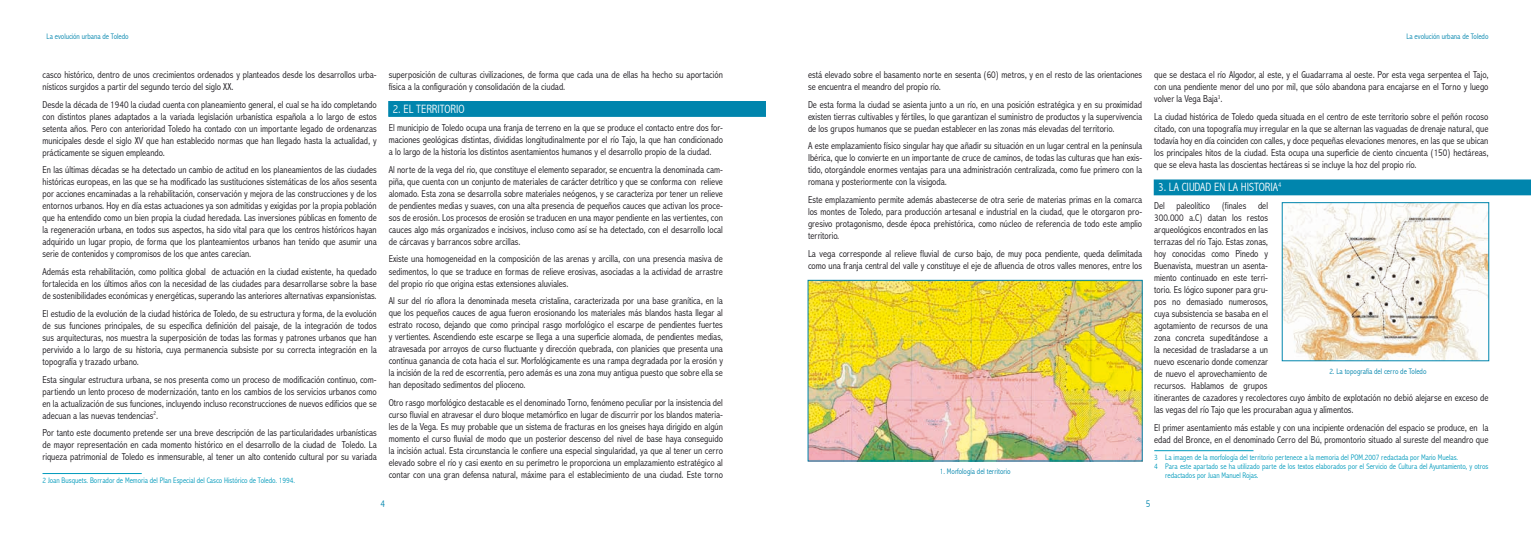
<style>
.page{position:relative;width:1531px;height:545px;background:#fff}
.page>*{position:absolute;margin:0;border:0;box-sizing:border-box;transform-origin:0 0}
.t1{font:300 condensed 12px "Abadi";color:#fff}
.t2{font:300 condensed 10px/12px "Abadi";color:#1a171c;text-align:justify}
.t3{font:300 condensed 10px "Abadi";color:#0085ad}
.t4{font:300 condensed 8px "Abadi";color:#009abc}
.t5{font:300 condensed 8px "Abadi";color:#0085ad}
</style>
<div class="page">
<div style="left:389px;top:101px;width:376px;height:15px;background:#0085ad"></div>
<div style="left:1154px;top:180px;width:377px;height:15px;background:#0085ad"></div>
<hr style="left:43px;top:473px;width:99px;height:1px;background:#009abc">
<hr style="left:1154px;top:450px;width:99px;height:1px;background:#009abc">
<img style="left:1284px;top:204px;width:203px;height:154px">
<img style="left:810px;top:282px;width:330px;height:176px">
<div style="left:808px;top:280px;width:334px;height:180px;border:1px solid #0085ad"></div>
<p class="t5" style="left:47px;top:31px;width:84px">La evolución urbana de Toledo</p>
<p class="t5" style="left:1406px;top:32px;width:84px">La evolución urbana de Toledo</p>
<p class="t2" style="left:43px;top:68px;width:336px">casco histórico, dentro de unos crecimientos ordenados y planteados desde los desarrollos urba&shy;nísticos surgidos a partir del segundo tercio del siglo XX.</p>
<p class="t2" style="left:43px;top:98px;width:336px">Desde la década de 1940 la ciudad cuenta con planeamiento general, el cual se ha ido completando con distintos planes adaptados a la variada legislación urbanística española a lo largo de estos setenta años. Pero con anterioridad Toledo ha contado con un importante legado de ordenanzas municipales desde el siglo XV que han establecido normas que han llegado hasta la actualidad, y prácticamente se siguen empleando.</p>
<p class="t2" style="left:43px;top:164px;width:336px">En las últimas décadas se ha detectado un cambio de actitud en los planeamientos de las ciudades históricas europeas, en las que se ha modificado las sustituciones sistemáticas de los años sesenta por acciones encaminadas a la rehabilitación, conservación y mejora de las construcciones y de los entornos urbanos. Hoy en día estas actuaciones ya son admitidas y exigidas por la propia población que ha entendido como un bien propia la ciudad heredada. Las inversiones públicas en fomento de la regeneración urbana, en todos sus aspectos, ha sido vital para que los centros históricos hayan adquirido un lugar propio, de forma que los planteamientos urbanos han tenido que asumir una serie de contenidos y compromisos de los que antes carecían.</p>
<p class="t2" style="left:43px;top:265px;width:336px">Además esta rehabilitación, como política global de actuación en la ciudad existente, ha quedado fortalecida en los últimos años con la necesidad de las ciudades para desarrollarse sobre la base de sostenibilidades económicas y energéticas, superando las anteriores alternativas expansionistas.</p>
<p class="t2" style="left:43px;top:307px;width:336px">El estudio de la evolución de la ciudad histórica de Toledo, de su estructura y forma, de la evolución de sus funciones principales, de su específica definición del paisaje, de la integración de todos sus arquitecturas, nos muestra la superposición de todas las formas y patrones urbanos que han pervivido a lo largo de su historia, cuya permanencia subsiste por su correcta integración en la topografía y trazado urbano.</p>
<p class="t2" style="left:43px;top:373px;width:336px">Esta singular estructura urbana, se nos presenta como un proceso de modificación continuo, com&shy;partiendo un lento proceso de modernización, tanto en los cambios de los servicios urbanos como en la actualización de sus funciones, incluyendo incluso reconstrucciones de nuevos edificios que se adecuan a las nuevas tendencias<sup>2</sup>.</p>
<p class="t2" style="left:43px;top:426px;width:336px">Por tanto este documento pretende ser una breve descripción de las particularidades urbanísticas de mayor representación en cada momento histórico en el desarrollo de la ciudad de Toledo. La riqueza patrimonial de Toledo es inmensurable, al tener un alto contenido cultural por su variada</p>
<p class="t4" style="left:43px;top:475px;width:254px">2 Joan Busquets. Borrador de Memoria del Plan Especial del Casco Histórico de Toledo. 1994.</p>
<p class="t2" style="left:1154px;top:68px;width:336px">que se destaca el río Algodor, al este, y el Guadarrama al oeste. Por esta vega serpentea el Tajo, con una pendiente menor del uno por mil, que sólo abandona para encajarse en el Torno y luego volver la Vega Baja<sup>3</sup>.</p>
<p class="t2" style="left:1154px;top:110px;width:336px">La ciudad histórica de Toledo queda situada en el centro de este territorio sobre el peñón rocoso citado, con una topografía muy irregular en la que se alternan las vaguadas de drenaje natural, que todavía hoy en día coinciden con calles, y doce pequeñas elevaciones menores, en las que se ubican los principales hitos de la ciudad. Esta ocupa una superficie de ciento cincuenta (150) hectáreas, que se eleva hasta las doscientas hectáreas si se incluye la hoz del propio río.</p>
<p class="t1" style="left:1158px;top:180px;width:125px">3. LA CIUDAD EN LA HISTORIA<sup>4</sup></p>
<p class="t2" style="left:1154px;top:199px;width:336px;text-align:left">Del paleolítico (finales del<br>300.000 a.C) datan los restos<br>arqueológicos encontrados en las<br>terrazas del río Tajo. Estas zonas,<br>hoy conocidas como Pinedo y<br>Buenavista, muestran un asenta-<br>miento continuado en este terri-<br>torio. Es lógico suponer para gru-<br>pos no demasiado numerosos,<br>cuya subsistencia se basaba en el<br>agotamiento de recursos de una<br>zona concreta supeditándose a<br>la necesidad de trasladarse a un<br>nuevo escenario donde comenzar<br>de nuevo el aprovechamiento de<br>recursos. Hablamos de grupos<br>itinerantes de cazadores y recolectores cuyo ámbito de explotación no debió alejarse en exceso de las vegas del río Tajo que les procuraban agua y alimentos.</p>
<p class="t2" style="left:1154px;top:421px;width:336px">El primer asentamiento más estable y con una incipiente ordenación del espacio se produce, en la edad del Bronce, en el denominado Cerro del Bú, promontorio situado al sureste del meandro que</p>
<p class="t4" style="left:1154px;top:452px;width:305px">3 La imagen de la morfología del territorio pertenece a la memoria del POM.2007 redactada por Mario Muelas.</p>
<p class="t4" style="left:1154px;top:461px;width:336px">4 Para este apartado se ha utilizado parte de los textos elaborados por el Servicio de Cultura del Ayuntamiento, y otros</p>
<p class="t4" style="left:1165px;top:470px;width:95px">redactados por Juan Manuel Rojas.</p>
<p class="t2" style="left:389px;top:68px;width:336px">superposición de culturas civilizaciones, de forma que cada una de ellas ha hecho su aportación física a la configuración y consolidación de la ciudad.</p>
<p class="t1" style="left:393px;top:102px;width:73px">2. EL TERRITORIO</p>
<p class="t2" style="left:389px;top:121px;width:336px">El municipio de Toledo ocupa una franja de terreno en la que se produce el contacto entre dos for&shy;maciones geológicas distintas, divididas longitudinalmente por el río Tajo, la que han condicionado a lo largo de la historia los distintos asentamientos humanos y el desarrollo propio de la ciudad.</p>
<p class="t2" style="left:389px;top:163px;width:336px">Al norte de la vega del rio, que constituye el elemento separador, se encuentra la denominada cam&shy;piña, que cuenta con un conjunto de materiales de carácter detrítico y que se conforma con relieve alomado. Esta zona se desarrolla sobre materiales neógenos, y se caracteriza por tener un relieve de pendientes medias y suaves, con una alta presencia de pequeños cauces que activan los proce&shy;sos de erosión. Los procesos de erosión se traducen en una mayor pendiente en las vertientes, con cauces algo más organizados e incisivos, incluso como así se ha detectado, con el desarrollo local de cárcavas y barrancos sobre arcillas.</p>
<p class="t2" style="left:389px;top:253px;width:336px">Existe una homogeneidad en la composición de las arenas y arcilla, con una presencia masiva de sedimentos, lo que se traduce en formas de relieve erosivas, asociadas a la actividad de arrastre del propio río que origina estas extensiones aluviales.</p>
<p class="t2" style="left:389px;top:294px;width:336px">Al sur del río aflora la denominada meseta cristalina, caracterizada por una base granítica, en la que los pequeños cauces de agua fueron erosionando los materiales más blandos hasta llegar al estrato rocoso, dejando que como principal rasgo morfológico el escarpe de pendientes fuertes y vertientes. Ascendiendo este escarpe se llega a una superficie alomada, de pendientes medias, atravesada por arroyos de curso fluctuante y dirección quebrada, con planicies que presenta una continua ganancia de cota hacia el sur. Morfológicamente es una rampa degradada por la erosión y la incisión de la red de escorrentía, pero además es una zona muy antigua puesto que sobre ella se han depositado sedimentos del plioceno.</p>
<p class="t2" style="left:389px;top:396px;width:336px">Otro rasgo morfológico destacable es el denominado Torno, fenómeno peculiar por la insistencia del curso fluvial en atravesar el duro bloque metamórfico en lugar de discurrir por los blandos materia&shy;les de la Vega. Es muy probable que un sistema de fracturas en los gneises haya dirigido en algún momento el curso fluvial de modo que un posterior descenso del nivel de base haya conseguido la incisión actual. Esta circunstancia le confiere una especial singularidad, ya que al tener un cerro elevado sobre el río y casi exento en su perímetro le proporciona un emplazamiento estratégico al contar con una gran defensa natural, máxime para el establecimiento de una ciudad. Este torno</p>
<p class="t2" style="left:808px;top:68px;width:336px">está elevado sobre el basamento norte en sesenta (60) metros, y en el resto de las orientaciones se encuentra el meandro del propio río.</p>
<p class="t2" style="left:808px;top:98px;width:336px">De esta forma la ciudad se asienta junto a un río, en una posición estratégica y en su proximidad existen tierras cultivables y fértiles, lo que garantizan el suministro de productos y la supervivencia de los grupos humanos que se puedan establecer en las zonas más elevadas del territorio.</p>
<p class="t2" style="left:808px;top:140px;width:336px">A este emplazamiento físico singular hay que añadir su situación en un lugar central en la península Ibérica, que lo convierte en un importante de cruce de caminos, de todas las culturas que han exis&shy;tido, otorgándole enormes ventajas para una administración centralizada, como fue primero con la romana y posteriormente con la visigoda.</p>
<p class="t2" style="left:808px;top:193px;width:336px">Este emplazamiento permite además abastecerse de otra serie de materias primas en la comarca los montes de Toledo, para producción artesanal e industrial en la ciudad, que le otorgaron pro&shy;gresivo protagonismo, desde época prehistórica, como núcleo de referencia de todo este amplio territorio.</p>
<p class="t2" style="left:808px;top:247px;width:336px">La vega corresponde al relieve fluvial de curso bajo, de muy poca pendiente, queda delimitada como una franja central del valle y constituye el eje de afluencia de otros valles menores, entre los</p>
<p class="t5" style="left:1329px;top:366px;width:99px">2. La topografía del cerro de Toledo</p>
<p class="t5" style="left:940px;top:466px;width:72px">1. Morfología del territorio</p>
<p class="t3" style="left:380px;top:497px;width:6px">4</p>
<p class="t3" style="left:1146px;top:497px;width:6px">5</p>
</div>
